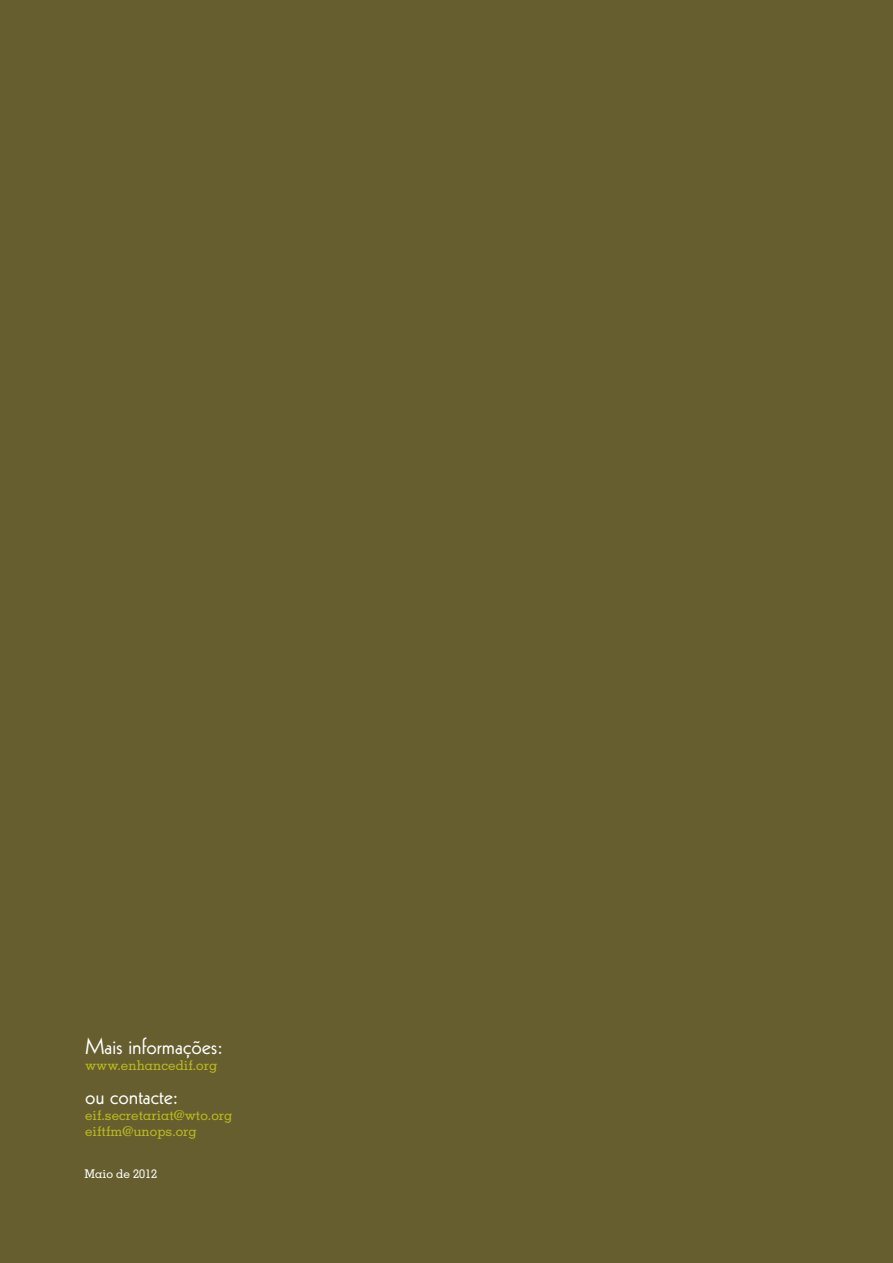
<style>
.page{position:relative;width:893px;height:1263px;background:#665e2e}
.page>*{position:absolute;margin:0;border:0;box-sizing:border-box;transform-origin:0 0}
.t1{font:22.5px "Kabel LT Std";color:#fff}
.t2{font:500 13.5px/16.2px "Memphis LT Std";color:#babb1d}
.t3{font:500 12px "Memphis LT Std";color:#fff}
</style>
<div class="page">
<h1 class="t1" style="left:85px;top:1033px;width:139px">Mais informações:</h1>
<p class="t2" style="left:85px;top:1057px;width:134px">www.enhancedif.org</p>
<h1 class="t1" style="left:85px;top:1082px;width:95px">ou contacte:</h1>
<p class="t2" style="left:85px;top:1107px;width:149px">eif.secretariat@wto.org eiftfm@unops.org</p>
<p class="t3" style="left:85px;top:1166px;width:74px">Maio de 2012</p>
</div>
